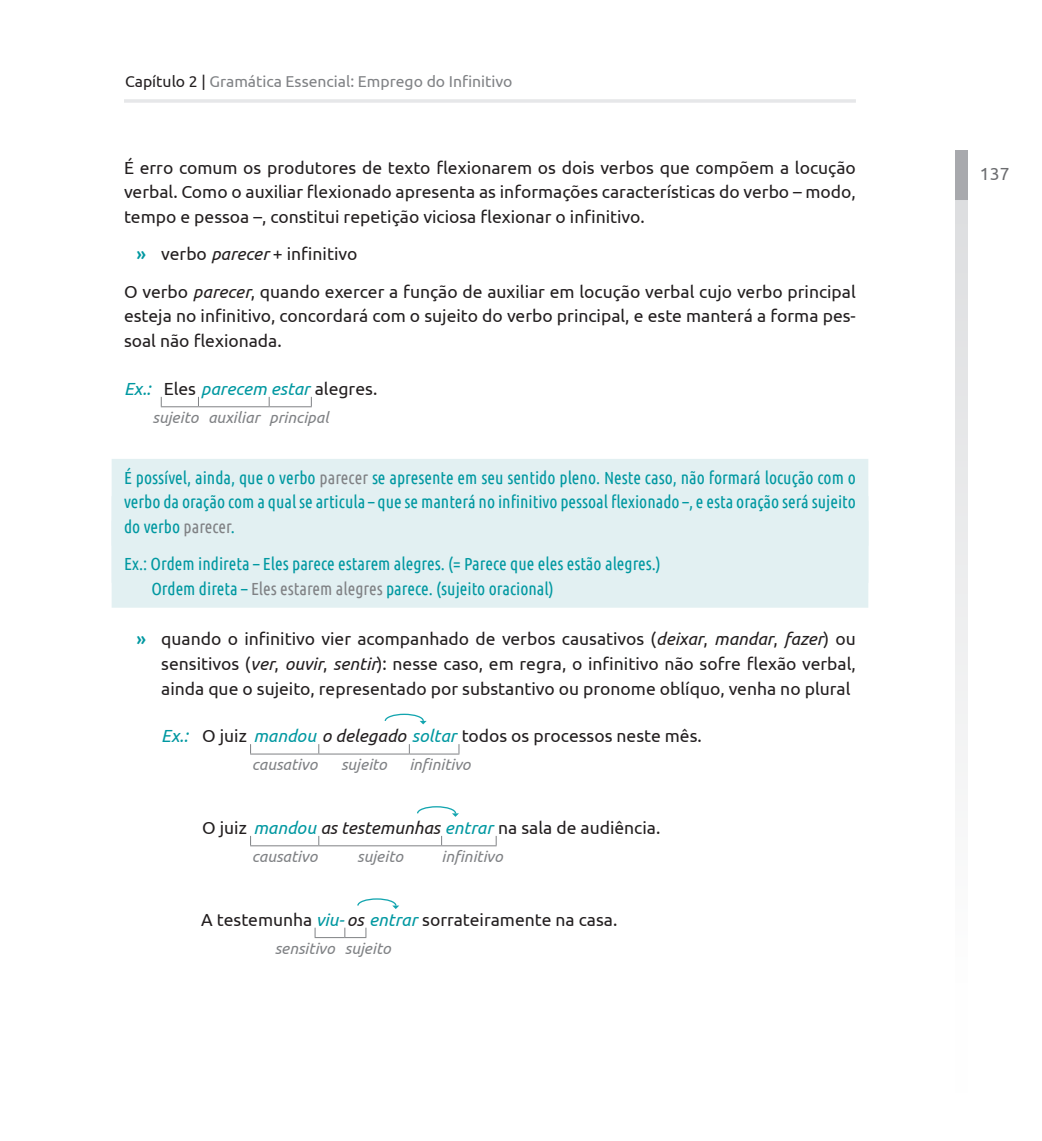
<style>
.page{position:relative;width:1042px;height:1141px;background:#fff}
.page>*{position:absolute;margin:0;border:0;box-sizing:border-box;transform-origin:0 0}
.t1{font:17.5px/24.8px "Ubuntu";color:#231f20;text-align:justify}
.t2{font:17.5px/24.8px "Ubuntu Condensed";color:#0098a1;text-align:justify}
.t3{font:italic 17.5px "Ubuntu";color:#0098a1}
.t4{font:17.5px "Ubuntu";color:#6c6d70}
.t5{font:italic 15.75px "Ubuntu";color:#808285}
.t6{font:15.75px "Ubuntu";color:#808285}
.s1{color:#231f20}
.s2{font-weight:500;color:#0098a1}
.s3{font-style:italic}
.s4{font-style:normal;color:#231f20}
.s5{color:#808285}
.s6{font-style:italic;color:#0098a1}
</style>
<div class="page">
<svg style="left:955px;top:200px;width:12px;height:572px;fill:#e9e9ea"></svg>
<div style="left:955px;top:150px;width:12px;height:50px;background:#a8a9ad"></div>
<hr style="left:124px;top:99px;width:732px;height:4px;background:#e6e7e9">
<div style="left:112px;top:459px;width:756px;height:87px;background:#e2f0f2"></div>
<div style="left:112px;top:521px;width:756px;height:87px;background:#e2f0f2"></div>
<hr style="left:161px;top:406px;width:37px;height:1px;background:#808285">
<hr style="left:269px;top:406px;width:43px;height:1px;background:#808285">
<hr style="left:198px;top:406px;width:71px;height:1px;background:#808285">
<hr style="left:409px;top:754px;width:50px;height:1px;background:#808285">
<hr style="left:250px;top:754px;width:69px;height:1px;background:#808285">
<hr style="left:319px;top:754px;width:90px;height:1px;background:#808285">
<hr style="left:441px;top:845px;width:56px;height:1px;background:#808285">
<hr style="left:250px;top:845px;width:69px;height:1px;background:#808285">
<hr style="left:319px;top:845px;width:122px;height:1px;background:#808285">
<hr style="left:315px;top:937px;width:30px;height:1px;background:#808285">
<svg style="left:344px;top:928px;width:22px;height:10px"></svg>
<svg style="left:417px;top:806px;width:42px;height:11px"></svg>
<svg style="left:357px;top:898px;width:42px;height:11px"></svg>
<svg style="left:384px;top:713px;width:43px;height:11px"></svg>
<p class="t6" style="left:125px;top:72px;width:389px"><span class="s1">Capítulo 2 |</span> Gramática Essencial: Emprego do Infinitivo</p>
<p class="t1" style="left:124px;top:154px;width:733px">É erro comum os produtores de texto flexionarem os dois verbos que compõem a locução verbal. Como o auxiliar flexionado apresenta as informações características do verbo – modo, tempo e pessoa –, constitui repetição viciosa flexionar o infinitivo.</p>
<p class="t1" style="left:124px;top:235px;width:733px;line-height:37.3px;text-indent:12px"><span class="s2">»</span> verbo <span class="s3">parecer</span> + infinitivo<br>O verbo <span class="s3">parecer</span>, quando exercer a função de auxiliar em locução verbal cujo verbo principal</p>
<p class="t1" style="left:124px;top:303px;width:733px">esteja no infinitivo, concordará com o sujeito do verbo principal, e este manterá a forma pes&shy;soal não flexionada.</p>
<p class="t3" style="left:124px;top:378px;width:255px">Ex.: <span class="s4">Eles</span> parecem estar <span class="s4">alegres.</span></p>
<p class="t5" style="left:152px;top:408px;width:178px">sujeito auxiliar principal</p>
<p class="t2" style="left:124px;top:464px;width:733px">É possível, ainda, que o verbo <span class="s5">parecer</span> se apresente em seu sentido pleno. Neste caso, não formará locução com o verbo da oração com a qual se articula – que se manterá no infinitivo pessoal flexionado –, e esta oração será sujeito do verbo <span class="s5">parecer</span>.</p>
<p class="t2" style="left:151px;top:551px;width:511px;text-indent:-27px">Ex.: Ordem indireta – Eles parece estarem alegres. (= Parece que eles estão alegres.)<br>Ordem direta – <span class="s5">Eles estarem alegres</span> parece. (sujeito oracional)</p>
<p class="t1" style="left:161px;top:626px;width:696px;text-indent:-25px"><span class="s2">»</span> quando o infinitivo vier acompanhado de verbos causativos (<span class="s3">deixar</span>, <span class="s3">mandar</span>, <span class="s3">fazer</span>) ou sensitivos (<span class="s3">ver</span>, <span class="s3">ouvir</span>, <span class="s3">sentir</span>): nesse caso, em regra, o infinitivo não sofre flexão verbal, ainda que o sujeito, representado por substantivo ou pronome oblíquo, venha no plural</p>
<p class="t1" style="left:161px;top:723px;width:542px"><span class="s6">Ex.:</span> O juiz <span class="s6">mandou</span> <span class="s3">o delegado</span> <span class="s6">soltar</span> todos os processos neste mês.</p>
<p class="t5" style="left:252px;top:755px;width:67px">causativo</p>
<p class="t5" style="left:341px;top:755px;width:47px">sujeito</p>
<p class="t5" style="left:409px;top:755px;width:63px">infinitivo</p>
<p class="t1" style="left:202px;top:815px;width:460px">O juiz <span class="s6">mandou</span> <span class="s3">as testemunhas</span> <span class="s6">entrar</span> na sala de audiência.</p>
<p class="t5" style="left:252px;top:847px;width:67px">causativo</p>
<p class="t5" style="left:357px;top:847px;width:47px">sujeito</p>
<p class="t5" style="left:441px;top:847px;width:63px">infinitivo</p>
<p class="t1" style="left:201px;top:906px;width:417px">A testemunha <span class="s6">viu-</span> <span class="s3">os</span> <span class="s6">entrar</span> sorrateiramente na casa.</p>
<p class="t5" style="left:275px;top:939px;width:117px">sensitivo sujeito</p>
<p class="t4" style="left:980px;top:163px;width:31px">137</p>
</div>
